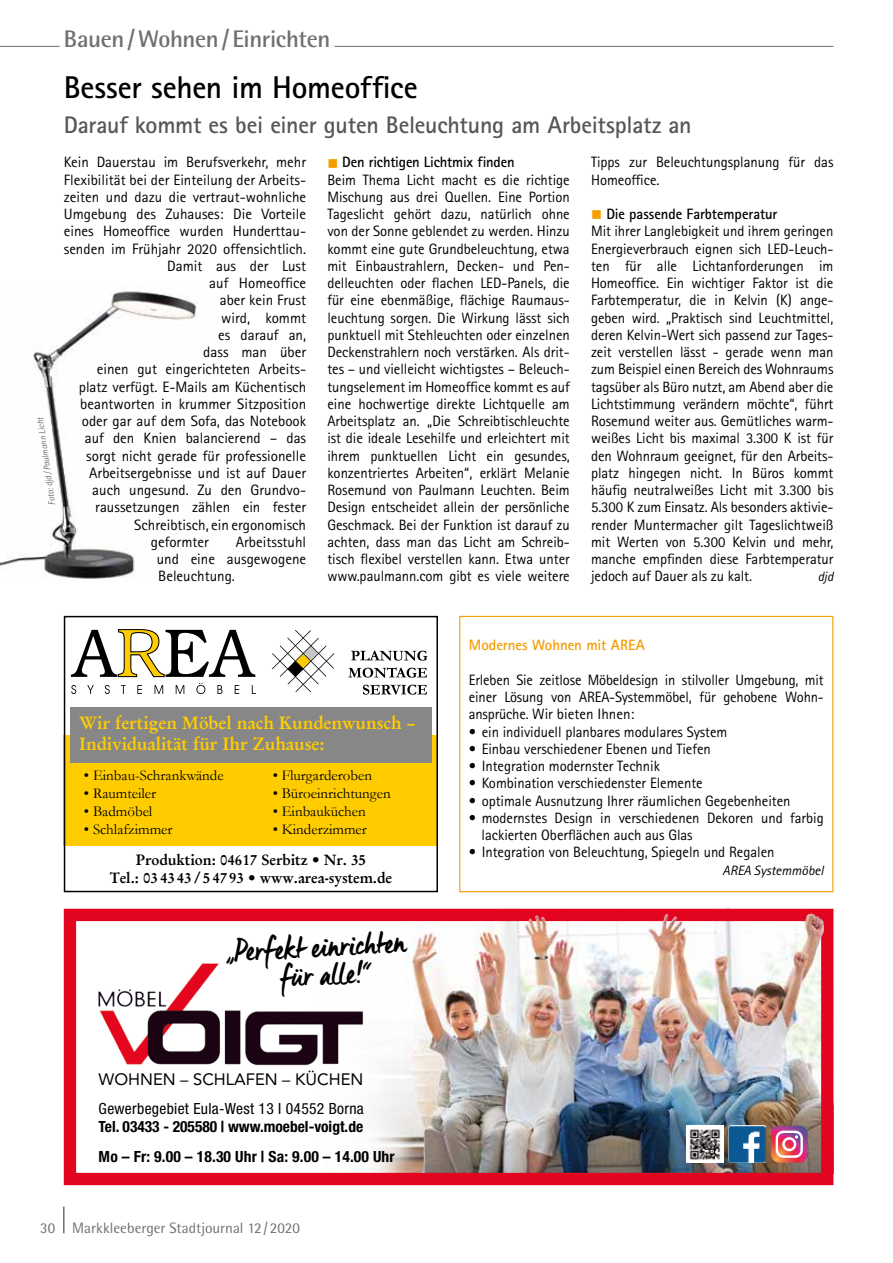
<style>
.page{position:relative;width:893px;height:1263px;background:#fff}
.page>*{position:absolute;margin:0;border:0;box-sizing:border-box;transform-origin:0 0}
.t1{font:700 31.5px "Rotis Sans Serif";letter-spacing:-.01em;color:#000}
.t2{font:30.9px/28.3px "Manus Smooth";color:#000;text-align:center}
.t3{font:700 24px "Rotis Sans Serif";letter-spacing:-.015em;color:#575756}
.t4{font:700 24px "Rotis Semi Sans";letter-spacing:-.015em;color:#706f6f}
.t5{font:18px/21.6px "Garamond Halbfett";color:#fc0}
.t6{font:16.5px "Avenir";color:#000}
.t7{font:700 condensed 15.45px/30px "Helvetica Neue LT Std";color:#000}
.t8{font:condensed 15.45px "Helvetica Neue LT Std";letter-spacing:.02em;color:#000}
.t9{font:15px/17.2px "Rotis Sans Serif";letter-spacing:-.005em;color:#000}
.t10{font:15px "Garamond";color:#000}
.t11{font:15px/18px "Garamond Halbfett";color:#000;text-align:center}
.t12{font:15px "Rotis Semi Sans";color:#706f6f}
.t13{font:700 15px "Rotis Sans Serif";letter-spacing:-.005em;color:#f59c00}
.t14{font:italic 13.5px "Rotis Sans Serif";color:#000}
.t15{font:italic 9px "Rotis Sans Serif";color:#706f6f}
.s1{color:#f59c00}
.s2{font-weight:700}
</style>
<div class="page">
<hr style="left:63px;top:1206px;width:2px;height:27px;background:#706f6f">
<hr style="left:0;top:46px;width:833px;height:1px;background:#706f6f">
<hr style="left:60px;top:46px;width:275px;height:1px;background:#fff">
<img style="left:0;top:291px;width:197px;height:288px">
<img style="left:372px;top:1059px;width:448px;height:113px">
<div style="left:64px;top:909px;width:769px;height:276px;border:12px solid #e3051f"></div>
<img style="left:206px;top:909px;width:621px;height:150px">
<img style="left:98px;top:943px;width:276px;height:143px">
<img style="left:686px;top:1126px;width:37px;height:36px">
<svg style="left:729px;top:1125px;width:37px;height:38px"></svg>
<img style="left:729px;top:1126px;width:37px;height:36px">
<svg style="left:771px;top:1126px;width:37px;height:36px"></svg>
<div style="left:64px;top:735px;width:374px;height:111px;background:#fc0"></div>
<svg style="left:71px;top:629px;width:184px;height:48px"></svg>
<svg style="left:71px;top:683px;width:185px;height:11px"></svg>
<svg style="left:272px;top:630px;width:62px;height:62px"></svg>
<svg style="left:348px;top:651px;width:79px;height:44px"></svg>
<div style="left:71px;top:707px;width:361px;height:55px;background:#878787"></div>
<div style="left:64px;top:616px;width:374px;height:276px;border:2px solid #000"></div>
<div style="left:459px;top:616px;width:374px;height:276px;border:1px solid #f59c00"></div>
<p class="t15" style="left:47px;top:506px;width:90px;rotate:-98deg">Foto: djd / Paulmann Licht</p>
<h3 class="t4" style="left:64px;top:24px;width:268px">Bauen/Wohnen/ Einrichten</h3>
<h1 class="t1" style="left:64px;top:68px;width:356px">Besser sehen im Homeoffice</h1>
<h3 class="t3" style="left:64px;top:109px;width:629px">Darauf kommt es bei einer guten Beleuchtung am Arbeitsplatz an</h3>
<p class="t9" style="left:64px;top:153px;width:244px">Kein Dauerstau im Berufsverkehr, mehr</p>
<p class="t9" style="left:64px;top:171px;width:244px">Flexibilität bei der Einteilung der Arbeits-</p>
<p class="t9" style="left:64px;top:188px;width:244px">zeiten und dazu die vertraut-wohnliche</p>
<p class="t9" style="left:64px;top:205px;width:244px">Umgebung des Zuhauses: Die Vorteile</p>
<p class="t9" style="left:64px;top:222px;width:244px">eines Homeoffice wurden Hunderttau-</p>
<p class="t9" style="left:64px;top:240px;width:244px">senden im Frühjahr 2020 offensichtlich.</p>
<p class="t9" style="left:167px;top:257px;width:140px">Damit aus der Lust</p>
<p class="t9" style="left:209px;top:274px;width:98px">auf Homeoffice</p>
<p class="t9" style="left:220px;top:291px;width:88px">aber kein Frust</p>
<p class="t9" style="left:221px;top:309px;width:86px">wird, kommt</p>
<p class="t9" style="left:218px;top:326px;width:89px">es darauf an,</p>
<p class="t9" style="left:203px;top:343px;width:104px">dass man über</p>
<p class="t9" style="left:97px;top:360px;width:211px">einen gut eingerichteten Arbeits-</p>
<p class="t9" style="left:79px;top:378px;width:229px">platz verfügt. E-Mails am Küchentisch</p>
<p class="t9" style="left:80px;top:395px;width:227px">beantworten in krummer Sitzposition</p>
<p class="t9" style="left:82px;top:412px;width:226px">oder gar auf dem Sofa, das Notebook</p>
<p class="t9" style="left:85px;top:429px;width:223px">auf den Knien balancierend – das</p>
<p class="t9" style="left:86px;top:447px;width:221px">sorgt nicht gerade für professionelle</p>
<p class="t9" style="left:89px;top:464px;width:218px">Arbeitsergebnisse und ist auf Dauer</p>
<p class="t9" style="left:92px;top:481px;width:215px">auch ungesund. Zu den Grundvo-</p>
<p class="t9" style="left:95px;top:498px;width:212px">raussetzungen zählen ein fester</p>
<p class="t9" style="left:134px;top:516px;width:173px">Schreibtisch, ein ergonomisch</p>
<p class="t9" style="left:151px;top:533px;width:60px">geformter</p>
<p class="t9" style="left:327px;top:153px;width:244px"><span class="s1">■</span> <span class="s2">Den richtigen Lichtmix finden<br></span>Beim Thema Licht macht es die richtige Mischung aus drei Quellen. Eine Portion Tageslicht gehört dazu, natürlich ohne von der Sonne geblendet zu werden. Hinzu kommt eine gute Grundbeleuchtung, etwa mit Einbaustrahlern, Decken- und Pen&shy;delleuchten oder flachen LED-Panels, die für eine ebenmäßige, flächige Raumaus&shy;leuchtung sorgen. Die Wirkung lässt sich punktuell mit Stehleuchten oder einzelnen Deckenstrahlern noch verstärken. Als drit&shy;tes – und vielleicht wichtigstes – Beleuch&shy;tungselement im Homeoffice kommt es auf eine hochwertige direkte Lichtquelle am Arbeitsplatz an. „Die Schreibtischleuchte ist die ideale Lesehilfe und erleichtert mit ihrem punktuellen Licht ein gesundes, konzentriertes Arbeiten“, erklärt Melanie Rosemund von Paulmann Leuchten. Beim Design entscheidet allein der persönliche Geschmack. Bei der Funktion ist darauf zu achten, dass man das Licht am Schreib&shy;tisch flexibel verstellen kann. Etwa unter www.paulmann.com gibt es viele weitere</p>
<p class="t9" style="left:591px;top:153px;width:244px">Tipps zur Beleuchtungsplanung für das<br>Homeoffice.</p>
<p class="t9" style="left:591px;top:205px;width:244px"><span class="s1">■</span> <span class="s2">Die passende Farbtemperatur<br></span>Mit ihrer Langlebigkeit und ihrem geringen Energieverbrauch eignen sich LED-Leuch&shy;ten für alle Lichtanforderungen im Homeoffice. Ein wichtiger Faktor ist die Farbtemperatur, die in Kelvin (K) ange&shy;geben wird. „Praktisch sind Leuchtmittel, deren Kelvin-Wert sich passend zur Tages&shy;zeit verstellen lässt - gerade wenn man zum Beispiel einen Bereich des Wohnraums tagsüber als Büro nutzt, am Abend aber die Lichtstimmung verändern möchte“, führt Rosemund weiter aus. Gemütliches warm&shy;weißes Licht bis maximal 3.300 K ist für den Wohnraum geeignet, für den Arbeits&shy;platz hingegen nicht. In Büros kommt häufig neutralweißes Licht mit 3.300 bis 5.300 K zum Einsatz. Als besonders aktivie&shy;render Muntermacher gilt Tageslichtweiß mit Werten von 5.300 Kelvin und mehr, manche empfinden diese Farbtemperatur jedoch auf Dauer als zu kalt.</p>
<p class="t9" style="left:157px;top:533px;width:151px;text-align:justify;text-indent:79px">Arbeitsstuhl und eine ausgewogene Beleuchtung.</p>
<p class="t14" style="left:818px;top:569px;width:17px">djd</p>
<p class="t5" style="left:79px;top:712px;width:338px">Wir fertigen Möbel nach Kundenwunsch –<br>Individualität für Ihr Zuhause:</p>
<p class="t10" style="left:84px;top:765px;width:141px">• Einbau-Schrankwände</p>
<p class="t10" style="left:84px;top:783px;width:74px">• Raumteiler</p>
<p class="t10" style="left:84px;top:801px;width:70px">• Badmöbel</p>
<p class="t10" style="left:84px;top:819px;width:90px">• Schlafzimmer</p>
<p class="t10" style="left:273px;top:765px;width:101px">• Flurgarderoben</p>
<p class="t10" style="left:273px;top:783px;width:119px">• Büroeinrichtungen</p>
<p class="t10" style="left:273px;top:801px;width:95px">• Einbauküchen</p>
<p class="t10" style="left:273px;top:819px;width:96px">• Kinderzimmer</p>
<p class="t11" style="left:110px;top:851px;width:284px">Produktion: 04617 Serbitz • Nr. 35<br>Tel.: 03 43 43 / 5 47 93 • www.area-system.de</p>
<h2 class="t2" style="left:225px;top:936px;width:183px;rotate:-3deg">„Perfekt ei nrichten für alle!“</h2>
<p class="t13" style="left:469px;top:636px;width:178px">Modernes Wohnen mit AREA</p>
<p class="t9" style="left:469px;top:671px;width:356px;text-align:justify">Erleben Sie zeitlose Möbeldesign in stilvoller Umgebung, mit einer Lösung von AREA-Systemmöbel, für gehobene Wohn&shy;ansprüche. Wir bieten Ihnen:</p>
<p class="t9" style="left:469px;top:723px;width:260px">• ein individuell planbares modulares System</p>
<p class="t9" style="left:469px;top:740px;width:243px">• Einbau verschiedener Ebenen und Tiefen</p>
<p class="t9" style="left:469px;top:757px;width:193px">• Integration modernster Technik</p>
<p class="t9" style="left:469px;top:774px;width:235px">• Kombination verschiedenster Elemente</p>
<p class="t9" style="left:469px;top:792px;width:323px">• optimale Ausnutzung Ihrer räumlichen Gegebenheiten</p>
<p class="t9" style="left:482px;top:809px;width:344px;text-indent:-13px">• modernstes Design in verschiedenen Dekoren und farbig lackierten Oberflächen auch aus Glas</p>
<p class="t9" style="left:469px;top:843px;width:307px">• Integration von Beleuchtung, Spiegeln und Regalen</p>
<p class="t14" style="left:723px;top:862px;width:103px">AREA Systemmöbel</p>
<p class="t6" style="left:99px;top:1066px;width:266px">WOHNEN – SCHLAFEN – KÜCHEN</p>
<p class="t8" style="left:99px;top:1099px;width:267px">Gewerbegebiet Eula-West 13 I 04552 Borna</p>
<p class="t7" style="left:99px;top:1111px;width:298px">Tel. 03433 - 205580 | www.moebel-voigt.de<br>Mo – Fr: 9.00 – 18.30 Uhr | Sa: 9.00 – 14.00 Uhr</p>
<p class="t12" style="left:40px;top:1219px;width:261px">30 Markkleeberger Stadtjournal 12/2020</p>
</div>
